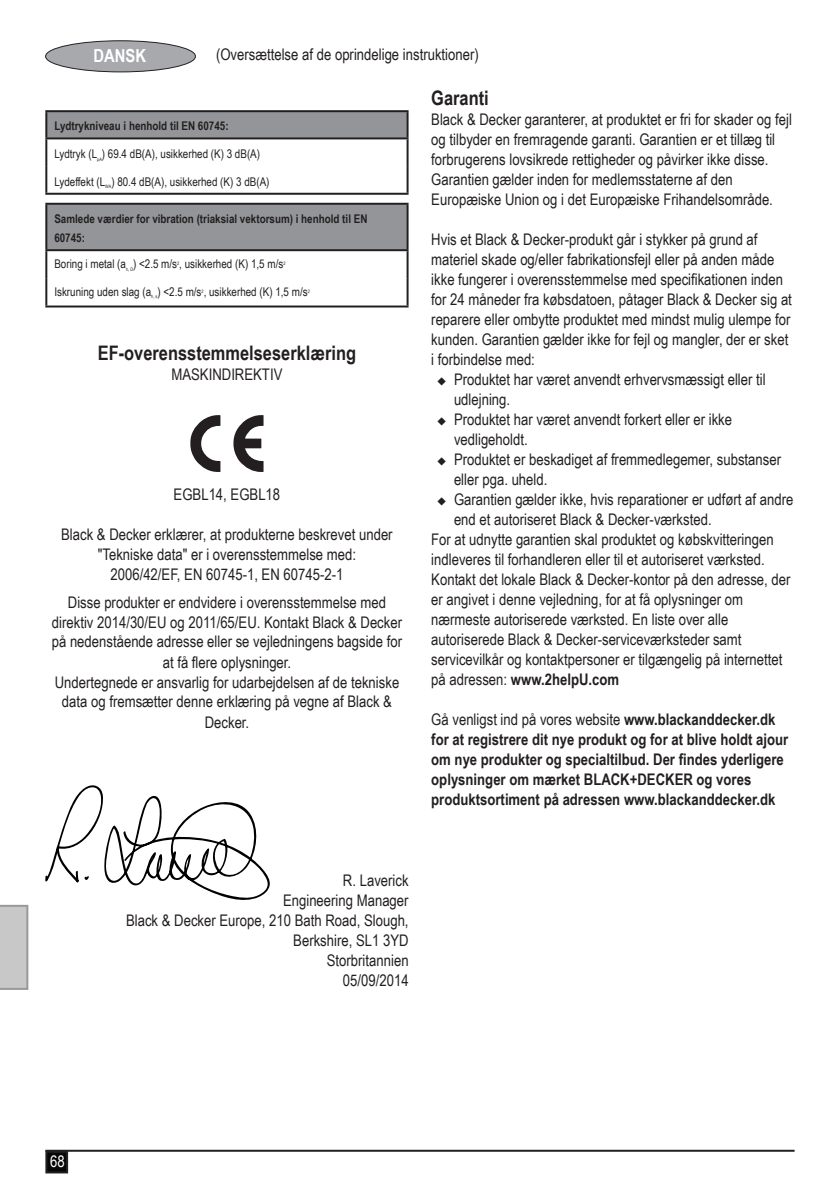
<style>
.page{position:relative;width:840px;height:1191px;background:#fff}
.page>*{position:absolute;margin:0;border:0;box-sizing:border-box;transform-origin:0 0}
.t1{font:52px "Blackand Decker";color:#231f20}
.t2{font:700 20px "Arial Narrow";color:#231f20}
.t3{font:700 18px "Arial Narrow";color:#fff}
.body{font:16px/20px "Arial Narrow";color:#231f20;text-align:center}
.bullet1{font:16px/20px "Arial Narrow";color:#231f20}
.body-2{font:700 16px/20px "Arial Narrow";color:#231f20}
.t4{font:16px "Arial Narrow";color:#fff}
.Body2{font:12px "Arial Narrow";color:#231f20}
.Table{font:12px "Arial Narrow";color:#231f20}
.Table-2{font:700 12px/19.2px "Arial Narrow";color:#231f20}
.Body2-2{font:700 12px "Arial Narrow";color:#231f20}
.Body2-3{font:4.6px "Arial Narrow";color:#231f20}
.Table-3{font:4.6px "Arial Narrow";color:#231f20}
.s1{font-weight:700}
.s2{font-weight:400}
</style>
<div class="page">
<hr style="left:45px;top:1149px;width:749px;height:2px;background:#231f20">
<div style="left:46px;top:1151px;width:21px;height:21px;background:#060606"></div>
<div style="left:45px;top:1150px;width:23px;height:23px;border:2px solid #231f20"></div>
<div style="left:46px;top:41px;width:149px;height:31px;background:#a8a9ad;border-radius:50%"></div>
<div style="left:45px;top:41px;width:150px;height:31px;border:1px solid #231f20;border-radius:50%"></div>
<svg style="left:0;top:905px;width:28px;height:85px;background:#c3c3c3"></svg>
<div style="left:46px;top:111px;width:361px;height:27px;background:#939598"></div>
<hr style="left:45px;top:110px;width:363px;height:2px;background:#231f20">
<hr style="left:45px;top:112px;width:2px;height:25px;background:#231f20">
<hr style="left:406px;top:112px;width:2px;height:25px;background:#231f20">
<hr style="left:45px;top:137px;width:363px;height:2px;background:#231f20">
<hr style="left:45px;top:139px;width:2px;height:27px;background:#231f20">
<hr style="left:406px;top:139px;width:2px;height:27px;background:#231f20">
<hr style="left:45px;top:166px;width:2px;height:27px;background:#231f20">
<hr style="left:406px;top:166px;width:2px;height:27px;background:#231f20">
<hr style="left:45px;top:193px;width:363px;height:2px;background:#231f20">
<div style="left:46px;top:204px;width:361px;height:46px;background:#939598"></div>
<hr style="left:45px;top:203px;width:363px;height:2px;background:#231f20">
<hr style="left:45px;top:205px;width:2px;height:44px;background:#231f20">
<hr style="left:406px;top:205px;width:2px;height:44px;background:#231f20">
<hr style="left:45px;top:249px;width:363px;height:2px;background:#231f20">
<hr style="left:45px;top:251px;width:2px;height:28px;background:#231f20">
<hr style="left:406px;top:251px;width:2px;height:28px;background:#231f20">
<hr style="left:45px;top:279px;width:2px;height:26px;background:#231f20">
<hr style="left:406px;top:279px;width:2px;height:26px;background:#231f20">
<hr style="left:45px;top:305px;width:363px;height:2px;background:#231f20">
<svg style="left:45px;top:785px;width:224px;height:115px"></svg>
<p class="t3" style="left:93px;top:42px;width:54px">DANSK</p>
<p class="body" style="left:216px;top:44px;width:264px">(Oversættelse af de oprindelige instruktioner)</p>
<p class="Body2-2" style="left:54px;top:117px;width:176px">Lydtrykniveau i henhold til EN 60745:</p>
<p class="Table" style="left:54px;top:145px;width:207px">Lydtryk (L ) 69.4 dB(A), usikkerhed (K) 3 dB(A)</p>
<p class="Table-3" style="left:97px;top:156px;width:6px">pA</p>
<p class="Table" style="left:54px;top:173px;width:52px">Lydeffekt (L</p>
<p class="Table-3" style="left:105px;top:183px;width:8px">WA</p>
<p class="Table" style="left:111px;top:173px;width:160px">) 80.4 dB(A), usikkerhed (K) 3 dB(A)</p>
<p class="Table-2" style="left:54px;top:208px;width:314px">Samlede værdier for vibration (triaksial vektorsum) i henhold til EN<br>60745:</p>
<p class="Body2" style="left:54px;top:255px;width:73px">Boring i metal (a</p>
<p class="Body2-3" style="left:126px;top:266px;width:9px">h, D</p>
<p class="Body2" style="left:133px;top:255px;width:152px">) &lt;2.5 m/s , usikkerhed (K) 1,5 m/s</p>
<p class="Body2-3" style="left:177px;top:260px;width:4px">2</p>
<p class="Body2-3" style="left:283px;top:260px;width:4px">2</p>
<p class="Body2" style="left:54px;top:282px;width:98px">Iskruning uden slag (a</p>
<p class="Body2-3" style="left:151px;top:293px;width:8px">h, s</p>
<p class="Body2" style="left:157px;top:282px;width:152px">) &lt;2.5 m/s , usikkerhed (K) 1,5 m/s</p>
<p class="Body2-3" style="left:201px;top:288px;width:4px">2</p>
<p class="Body2-3" style="left:307px;top:288px;width:4px">2</p>
<p class="t2" style="left:98px;top:337px;width:259px">EF-overensstemmelseserklæring</p>
<p class="body" style="left:171px;top:363px;width:112px">MASKINDIREKTIV</p>
<p class="t1" style="left:190px;top:423px;width:75px">%</p>
<p class="body" style="left:173px;top:484px;width:108px">EGBL14, EGBL18</p>
<p class="body" style="left:61px;top:524px;width:333px">Black &amp; Decker erklærer, at produkterne beskrevet under "Tekniske data" er i overensstemmelse med:</p>
<p class="body" style="left:110px;top:564px;width:234px">2006/42/EF, EN 60745-1, EN 60745-2-1</p>
<p class="body" style="left:52px;top:592px;width:352px;line-height:19.2px">Disse produkter er endvidere i overensstemmelse med direktiv 2014/30/EU og 2011/65/EU. Kontakt Black &amp; Decker på nedenstående adresse eller se vejledningens bagside for</p>
<p class="body" style="left:55px;top:652px;width:346px;line-height:19.2px">at få flere oplysninger.<br>Undertegnede er ansvarlig for udarbejdelsen af de tekniske data og fremsætter denne erklæring på vegne af Black &amp;</p>
<p class="body" style="left:205px;top:712px;width:46px">Decker.</p>
<p class="t2" style="left:431px;top:83px;width:59px">Garanti</p>
<p class="body" style="left:431px;top:109px;width:362px;text-align:left">Black &amp; Decker garanterer, at produktet er fri for skader og fejl og tilbyder en fremragende garanti. Garantien er et tillæg til forbrugerens lovsikrede rettigheder og påvirker ikke disse.<br>Garantien gælder inden for medlemsstaterne af den Europæiske Union og i det Europæiske Frihandelsområde.</p>
<p class="body" style="left:431px;top:229px;width:362px;text-align:left">Hvis et Black &amp; Decker-produkt går i stykker på grund af materiel skade og/eller fabrikationsfejl eller på anden måde ikke fungerer i overensstemmelse med specifikationen inden for 24 måneder fra købsdatoen, påtager Black &amp; Decker sig at reparere eller ombytte produktet med mindst mulig ulempe for kunden. Garantien gælder ikke for fejl og mangler, der er sket i forbindelse med:</p>
<p class="bullet1" style="left:453px;top:369px;width:313px;text-indent:-17px">◆ Produktet har været anvendt erhvervsmæssigt eller til udlejning.</p>
<p class="bullet1" style="left:453px;top:409px;width:279px;text-indent:-17px">◆ Produktet har været anvendt forkert eller er ikke vedligeholdt.</p>
<p class="bullet1" style="left:453px;top:449px;width:328px;text-indent:-17px">◆ Produktet er beskadiget af fremmedlegemer, substanser eller pga. uheld.</p>
<p class="bullet1" style="left:453px;top:489px;width:341px;text-indent:-17px">◆ Garantien gælder ikke, hvis reparationer er udført af andre end et autoriseret Black &amp; Decker-værksted.</p>
<p class="body" style="left:431px;top:529px;width:360px;text-align:left">For at udnytte garantien skal produktet og købskvitteringen indleveres til forhandleren eller til et autoriseret værksted.<br>Kontakt det lokale Black &amp; Decker-kontor på den adresse, der er angivet i denne vejledning, for at få oplysninger om nærmeste autoriserede værksted. En liste over alle autoriserede Black &amp; Decker-serviceværksteder samt servicevilkår og kontaktpersoner er tilgængelig på internettet på adressen: <span class="s1">www.2helpU.com</span></p>
<p class="body-2" style="left:431px;top:709px;width:358px"><span class="s2">Gå venligst ind på vores website</span> www.blackanddecker.dk for at registrere dit nye produkt og for at blive holdt ajour om nye produkter og specialtilbud. Der findes yderligere oplysninger om mærket BLACK+DECKER og vores produktsortiment på adressen www.blackanddecker.dk</p>
<p class="body" style="left:126px;top:870px;width:284px;text-align:right">R. Laverick<br>Engineering Manager<br>Black &amp; Decker Europe, 210 Bath Road, Slough,<br>Berkshire, SL1 3YD<br>Storbritannien<br>05/09/2014</p>
<p class="t4" style="left:50px;top:1149px;width:16px">68</p>
</div>
